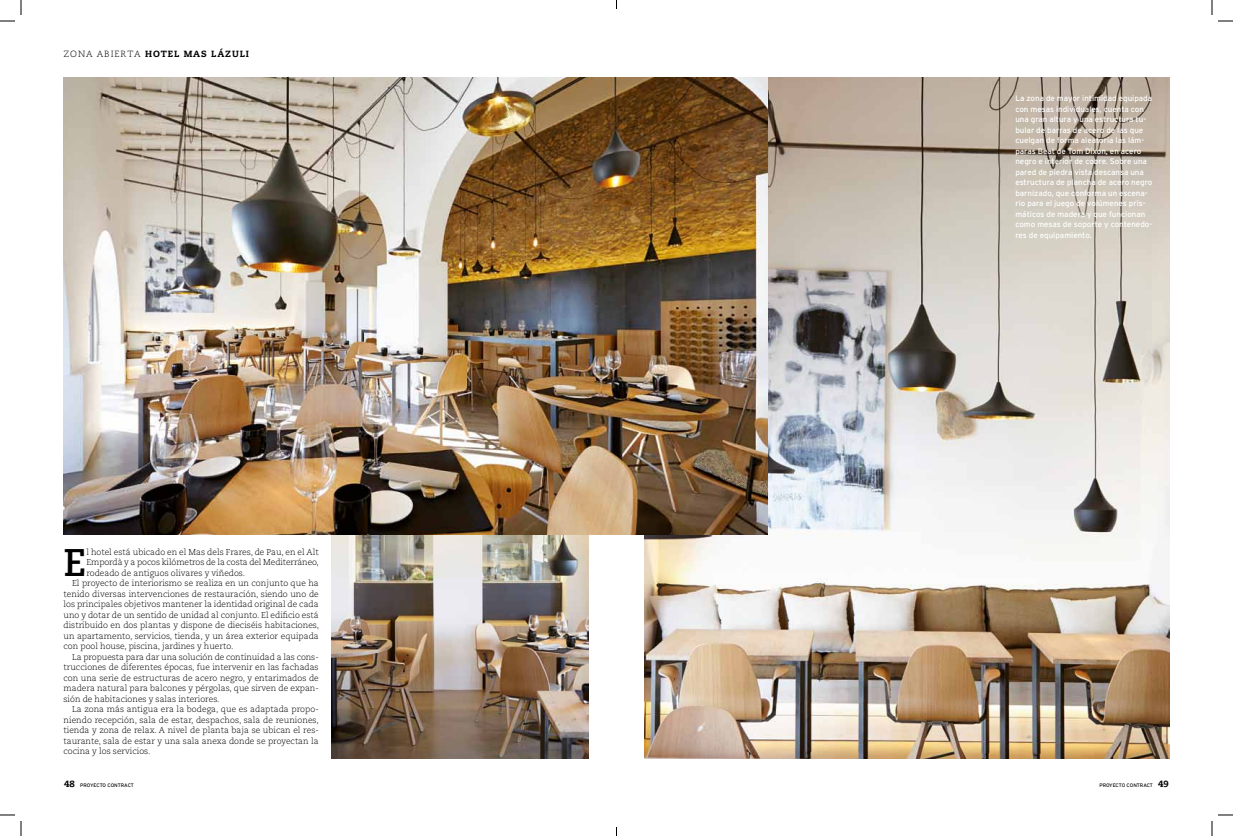
<style>
.page{position:relative;width:1233px;height:836px;background:#fff}
.page>*{position:absolute;margin:0;border:0;box-sizing:border-box;transform-origin:0 0}
.t1{font:700 38.5px "Caecilia";color:#000}
.t2{font:800 9px "Caecilia LT";letter-spacing:.1em;color:#000}
.t3{font:300 8.5px "Caecilia";color:#000}
.t4{font:8px/10.5px "Interstate";color:#fff}
.t5{font:5px "Interstate";color:#000}
.s1{font-weight:300}
.s2{font-family:"Caecilia LT";font-weight:800;font-size:9px}
</style>
<div class="page">
<img style="left:331px;top:534px;width:257px;height:224px">
<img style="left:645px;top:78px;width:524px;height:680px">
<img style="left:64px;top:78px;width:703px;height:456px">
<svg style="left:1218px;top:20px;width:15px;height:2px"></svg>
<svg style="left:1218px;top:814px;width:15px;height:2px"></svg>
<svg style="left:0;top:0;width:22px;height:22px"></svg>
<svg style="left:0;top:814px;width:22px;height:22px"></svg>
<svg style="left:1211px;top:0;width:1px;height:15px"></svg>
<svg style="left:1211px;top:821px;width:1px;height:15px"></svg>
<p class="t2" style="left:64px;top:49px;width:187px"><span class="s1">ZONA ABIERTA</span> HOTEL MAS LÁZULI</p>
<h1 class="t1" style="left:64px;top:539px;width:24px">E</h1>
<p class="t3" style="left:86px;top:547px;width:234px">l hotel está ubicado en el Mas dels Frares, de Pau, en el Alt</p>
<p class="t3" style="left:86px;top:557px;width:234px">Empordà y a pocos kilómetros de la costa del Mediterráneo,</p>
<p class="t3" style="left:86px;top:568px;width:160px">rodeado de antiguos olivares y viñedos.</p>
<p class="t3" style="left:72px;top:578px;width:248px">El proyecto de interiorismo se realiza en un conjunto que ha</p>
<p class="t3" style="left:64px;top:589px;width:257px">tenido diversas intervenciones de restauración, siendo uno de</p>
<p class="t3" style="left:64px;top:599px;width:256px">los principales objetivos mantener la identidad original de cada</p>
<p class="t3" style="left:64px;top:610px;width:257px">uno y dotar de un sentido de unidad al conjunto. El edificio está</p>
<p class="t3" style="left:64px;top:620px;width:257px">distribuido en dos plantas y dispone de dieciséis habitaciones,</p>
<p class="t3" style="left:64px;top:631px;width:257px">un apartamento, servicios, tienda, y un área exterior equipada</p>
<p class="t3" style="left:64px;top:641px;width:171px">con pool house, piscina, jardines y huerto.</p>
<p class="t3" style="left:72px;top:652px;width:248px">La propuesta para dar una solución de continuidad a las cons-</p>
<p class="t3" style="left:64px;top:662px;width:257px">trucciones de diferentes épocas, fue intervenir en las fachadas</p>
<p class="t3" style="left:64px;top:673px;width:257px">con una serie de estructuras de acero negro, y entarimados de</p>
<p class="t3" style="left:64px;top:683px;width:257px">madera natural para balcones y pérgolas, que sirven de expan-</p>
<p class="t3" style="left:64px;top:694px;width:158px">sión de habitaciones y salas interiores.</p>
<p class="t3" style="left:72px;top:704px;width:248px">La zona más antigua era la bodega, que es adaptada propo-</p>
<p class="t3" style="left:64px;top:715px;width:257px">niendo recepción, sala de estar, despachos, sala de reuniones,</p>
<p class="t3" style="left:64px;top:725px;width:257px">tienda y zona de relax. A nivel de planta baja se ubican el res-</p>
<p class="t3" style="left:64px;top:736px;width:257px">taurante, sala de estar y una sala anexa donde se proyectan la</p>
<p class="t3" style="left:64px;top:746px;width:88px">cocina y los servicios.</p>
<p class="t4" style="left:1015px;top:93px;width:139px">La zona de mayor intimidad equipada con mesas individuales, cuenta con una gran altura y una estructura tu&shy;bular de barras de acero de las que cuelgan de forma aleatoria las lám&shy;paras Beat de Tom Dixon, en acero negro e interior de cobre. Sobre una pared de piedra vista descansa una estructura de plancha de acero negro barnizado, que conforma un escena&shy;rio para el juego de volúmenes pris&shy;máticos de madera y que funcionan como mesas de soporte y contenedo&shy;res de equipamiento.</p>
<p class="t5" style="left:64px;top:782px;width:71px"><span class="s2">48</span> proyecto contract</p>
<p class="t5" style="left:1099px;top:782px;width:71px">proyecto contract <span class="s2">49</span></p>
</div>
